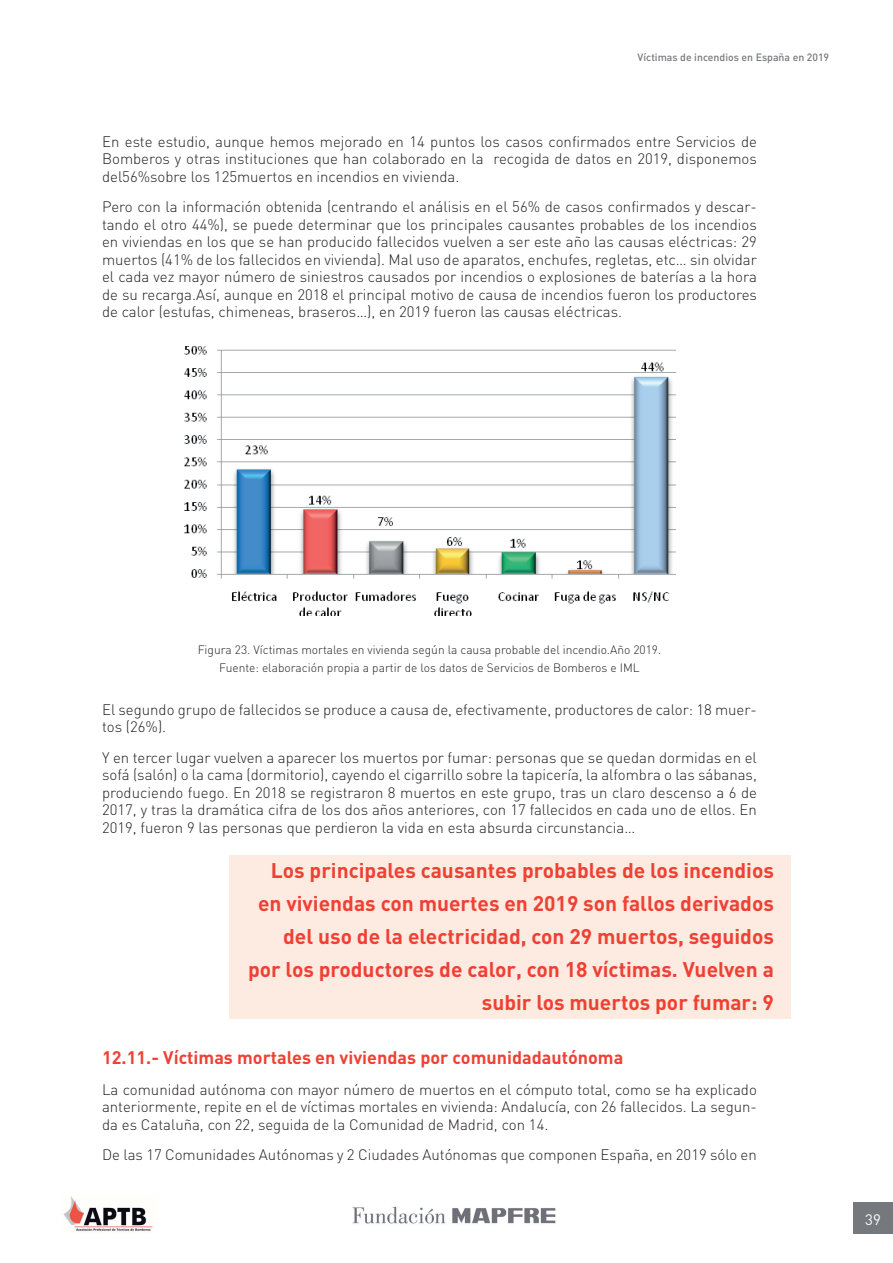
<style>
.page{position:relative;width:893px;height:1263px;background:#fff}
.page>*{position:absolute;margin:0;border:0;box-sizing:border-box;transform-origin:0 0}
.t1{font:700 21px/33px "DIN";color:#ee4134;text-align:right}
.t2{font:700 18px "DIN";color:#ee4134}
.t3{font:300 15px/17.5px "DIN";color:#231f20;text-align:justify}
.t4{font:15px "DIN";color:#fff}
.t5{font:300 12px/17.5px "DIN";color:#231f20;text-align:center}
.t6{font:500 10.5px "DIN";color:#75787d}
</style>
<div class="page">
<div style="left:853px;top:1202px;width:40px;height:32px;background:#75787d"></div>
<img style="left:352px;top:1206px;width:204px;height:18px">
<img style="left:63px;top:1196px;width:90px;height:36px">
<img style="left:184px;top:347px;width:492px;height:268px">
<div style="left:230px;top:855px;width:561px;height:163px;background:#fdeae1"></div>
<p class="t6" style="left:638px;top:50px;width:193px">Víctimas de incendios en España en 2019</p>
<p class="t3" style="left:102px;top:132px;width:656px">En este estudio, aunque hemos mejorado en 14 puntos los casos confirmados entre Servicios de Bomberos y otras instituciones que han colaborado en la recogida de datos en 2019, disponemos del56%sobre los 125muertos en incendios en vivienda.</p>
<p class="t3" style="left:102px;top:198px;width:656px">Pero con la información obtenida (centrando el análisis en el 56% de casos confirmados y descar&shy;tando el otro 44%), se puede determinar que los principales causantes probables de los incendios en viviendas en los que se han producido fallecidos vuelven a ser este año las causas eléctricas: 29 muertos (41% de los fallecidos en vivienda). Mal uso de aparatos, enchufes, regletas, etc… sin olvidar el cada vez mayor número de siniestros causados por incendios o explosiones de baterías a la hora de su recarga.Así, aunque en 2018 el principal motivo de causa de incendios fueron los productores de calor (estufas, chimeneas, braseros…), en 2019 fueron las causas eléctricas.</p>
<p class="t5" style="left:198px;top:641px;width:465px">Figura 23. Víctimas mortales en vivienda según la causa probable del incendio.Año 2019.<br>Fuente: elaboración propia a partir de los datos de Servicios de Bomberos e IML</p>
<p class="t3" style="left:102px;top:700px;width:656px">El segundo grupo de fallecidos se produce a causa de, efectivamente, productores de calor: 18 muer&shy;tos (26%).</p>
<p class="t3" style="left:102px;top:748px;width:656px">Y en tercer lugar vuelven a aparecer los muertos por fumar: personas que se quedan dormidas en el sofá (salón) o la cama (dormitorio), cayendo el cigarrillo sobre la tapicería, la alfombra o las sábanas, produciendo fuego. En 2018 se registraron 8 muertos en este grupo, tras un claro descenso a 6 de 2017, y tras la dramática cifra de los dos años anteriores, con 17 fallecidos en cada uno de ellos. En 2019, fueron 9 las personas que perdieron la vida en esta absurda circunstancia…</p>
<p class="t1" style="left:248px;top:853px;width:527px">Los principales causantes probables de los incendios en viviendas con muertes en 2019 son fallos derivados del uso de la electricidad, con 29 muertos, seguidos por los productores de calor, con 18 víctimas. Vuelven a subir los muertos por fumar: 9</p>
<p class="t2" style="left:102px;top:1046px;width:523px">12.11.- Víctimas mortales en viviendas por comunidadautónoma</p>
<p class="t3" style="left:102px;top:1080px;width:656px">La comunidad autónoma con mayor número de muertos en el cómputo total, como se ha explicado anteriormente, repite en el de víctimas mortales en vivienda: Andalucía, con 26 fallecidos. La segun&shy;da es Cataluña, con 22, seguida de la Comunidad de Madrid, con 14.</p>
<p class="t3" style="left:102px;top:1145px;width:656px">De las 17 Comunidades Autónomas y 2 Ciudades Autónomas que componen España, en 2019 sólo en</p>
<p class="t4" style="left:865px;top:1210px;width:17px">39</p>
</div>
